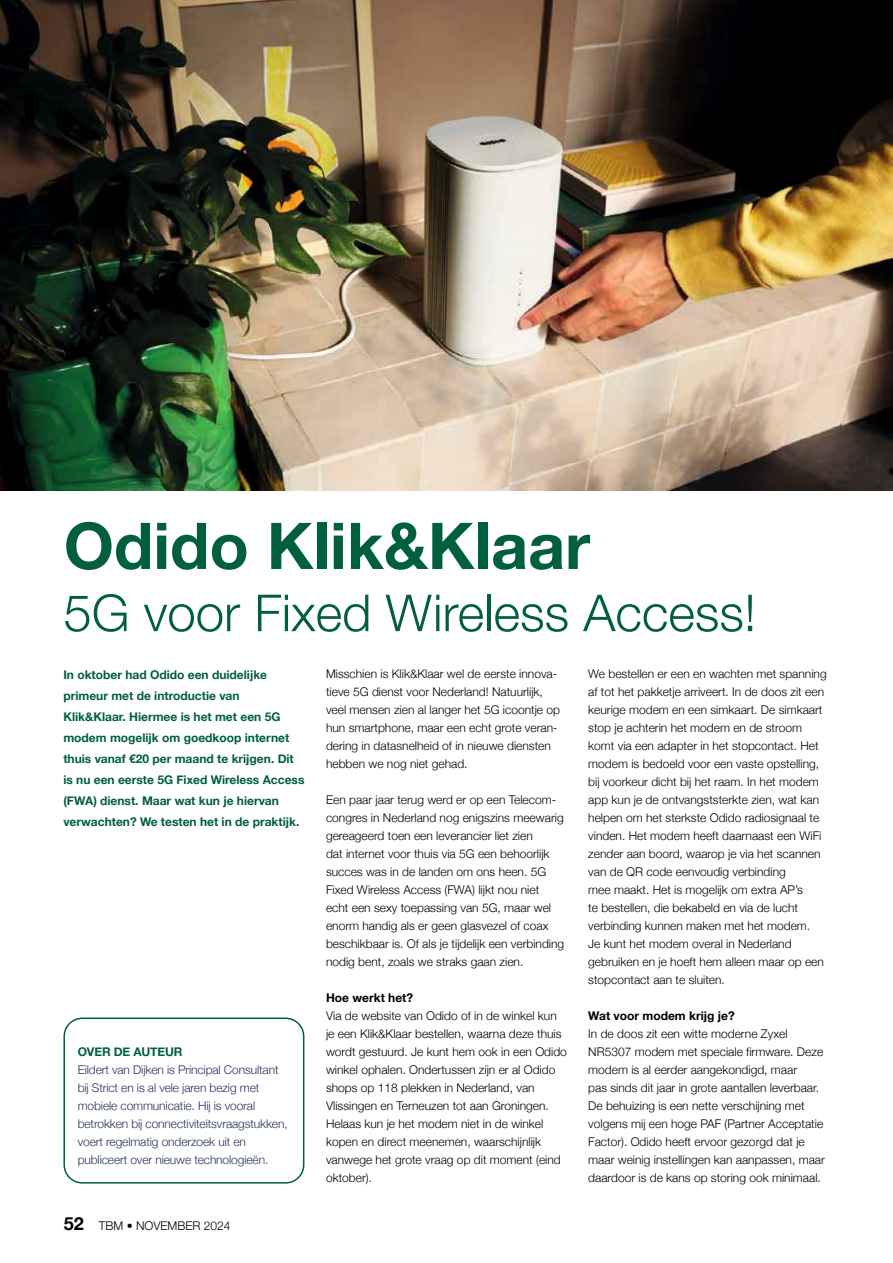
<style>
.page{position:relative;width:893px;height:1263px;background:#fff}
.page>*{position:absolute;margin:0;border:0;box-sizing:border-box;transform-origin:0 0}
.t1{font:700 64.5px "Helvetica Neue";color:#005f3e}
.t2{font:300 51px "Helvetica Neue";color:#005f3e}
.t3{font:300 12px/18px "Helvetica Neue";color:#000}
.t4{font:700 12px/21px "Helvetica Neue";color:#005f3e}
.t5{font:300 12px/18px "Helvetica Neue";letter-spacing:-.01em;color:#26335d}
.t6{font:700 12px "Helvetica Neue";color:#000}
.s1{font-weight:700;font-size:18px}
</style>
<div class="page">
<img style="left:0;top:0;width:893px;height:491px">
<div style="left:63px;top:1017px;width:241px;height:166px;border:2px solid #005f3e;border-radius:18px"></div>
<h1 class="t1" style="left:64px;top:495px;width:528px">Odido Klik&amp;Klaar</h1>
<h2 class="t2" style="left:63px;top:572px;width:694px">5G voor Fixed Wireless Access!</h2>
<p class="t4" style="left:63px;top:665px;width:243px">In oktober had Odido een duidelijke primeur met de introductie van Klik&amp;Klaar. Hiermee is het met een 5G modem mogelijk om goedkoop internet thuis vanaf €20 per maand te krijgen. Dit is nu een eerste 5G Fixed Wireless Access (FWA) dienst. Maar wat kun je hiervan verwachten? We testen het in de praktijk.</p>
<p class="t4" style="left:78px;top:1042px;width:106px">OVER DE AUTEUR</p>
<p class="t5" style="left:78px;top:1060px;width:212px">Eildert van Dijken is Principal Consultant bij Strict en is al vele jaren bezig met mobiele communicatie. Hij is vooral betrokken bij connectiviteitsvraagstukken, voert regelmatig onderzoek uit en publiceert over nieuwe technologieën.</p>
<p class="t3" style="left:64px;top:1216px;width:168px"><span class="s1">52</span> TBM • NOVEMBER 2024</p>
<p class="t3" style="left:326px;top:664px;width:236px">Misschien is Klik&amp;Klaar wel de eerste innova&shy;tieve 5G dienst voor Nederland! Natuurlijk, veel mensen zien al langer het 5G icoontje op hun smartphone, maar een echt grote veran&shy;dering in datasnelheid of in nieuwe diensten hebben we nog niet gehad.</p>
<p class="t3" style="left:326px;top:790px;width:240px">Een paar jaar terug werd er op een Telecom&shy;congres in Nederland nog enigszins meewarig gereageerd toen een leverancier liet zien<br>dat internet voor thuis via 5G een behoorlijk succes was in de landen om ons heen. 5G Fixed Wireless Access (FWA) lijkt nou niet echt een sexy toepassing van 5G, maar wel enorm handig als er geen glasvezel of coax beschikbaar is. Of als je tijdelijk een verbinding nodig bent, zoals we straks gaan zien.</p>
<p class="t6" style="left:326px;top:988px;width:89px">Hoe werkt het?</p>
<p class="t3" style="left:326px;top:1006px;width:242px">Via de website van Odido of in de winkel kun je een Klik&amp;Klaar bestellen, waarna deze thuis wordt gestuurd. Je kunt hem ook in een Odido winkel ophalen. Ondertussen zijn er al Odido shops op 118 plekken in Nederland, van Vlissingen en Terneuzen tot aan Groningen.<br>Helaas kun je het modem niet in de winkel kopen en direct meenemen, waarschijnlijk vanwege het grote vraag op dit moment (eind oktober).</p>
<p class="t3" style="left:588px;top:664px;width:240px">We bestellen er een en wachten met spanning af tot het pakketje arriveert. In de doos zit een keurige modem en een simkaart. De simkaart stop je achterin het modem en de stroom komt via een adapter in het stopcontact. Het modem is bedoeld voor een vaste opstelling, bij voorkeur dicht bij het raam. In het modem app kun je de ontvangststerkte zien, wat kan helpen om het sterkste Odido radiosignaal te vinden. Het modem heeft daarnaast een WiFi zender aan boord, waarop je via het scannen van de QR code eenvoudig verbinding<br>mee maakt. Het is mogelijk om extra AP’s<br>te bestellen, die bekabeld en via de lucht verbinding kunnen maken met het modem.<br>Je kunt het modem overal in Nederland gebruiken en je hoeft hem alleen maar op een stopcontact aan te sluiten.</p>
<p class="t6" style="left:588px;top:1006px;width:148px">Wat voor modem krijg je?</p>
<p class="t3" style="left:588px;top:1024px;width:238px">In de doos zit een witte moderne Zyxel NR5307 modem met speciale firmware. Deze modem is al eerder aangekondigd, maar<br>pas sinds dit jaar in grote aantallen leverbaar.<br>De behuizing is een nette verschijning met volgens mij een hoge PAF (Partner Acceptatie Factor). Odido heeft ervoor gezorgd dat je maar weinig instellingen kan aanpassen, maar daardoor is de kans op storing ook minimaal.</p>
</div>
